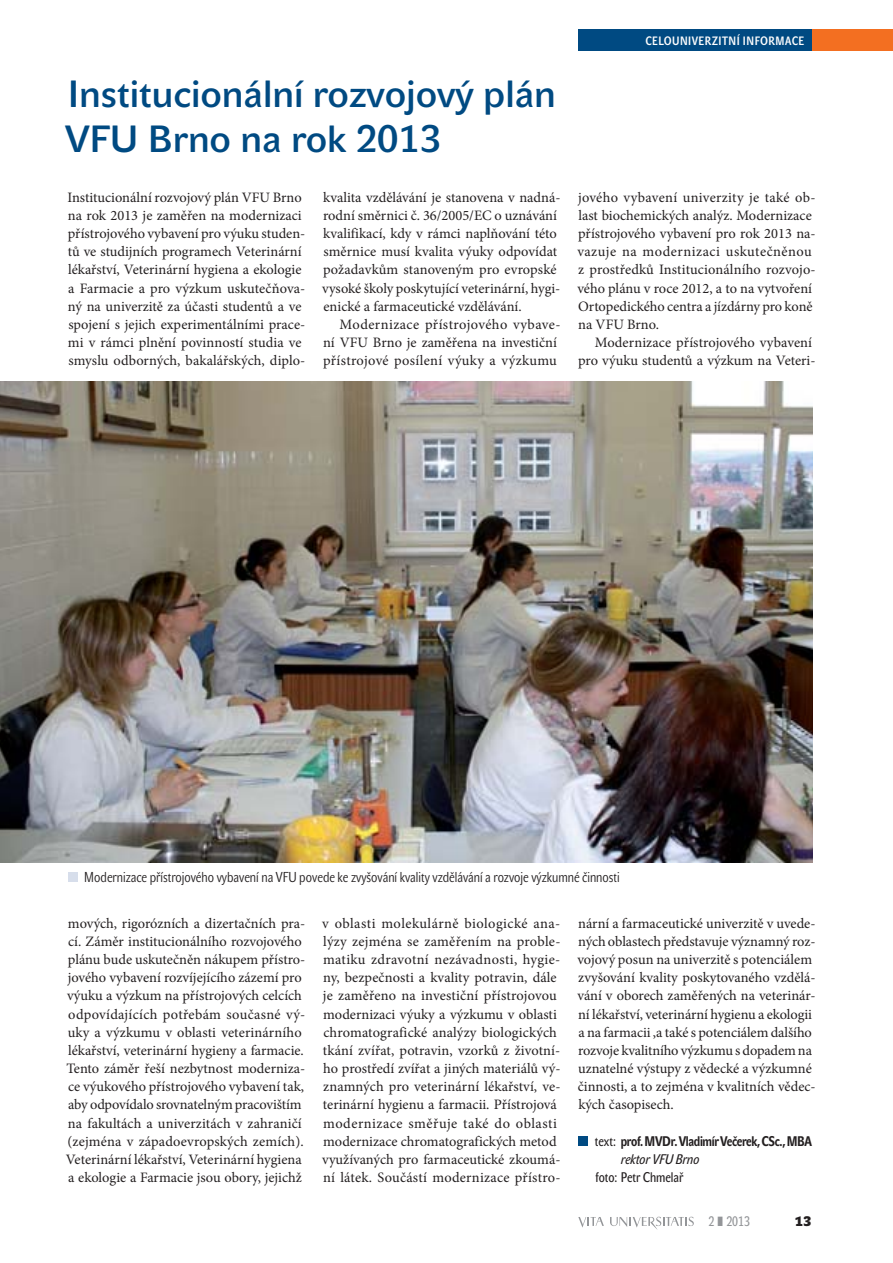
<style>
.page{position:relative;width:893px;height:1263px;background:#fff}
.page>*{position:absolute;margin:0;border:0;box-sizing:border-box;transform-origin:0 0}
.t1{font:37.5px/45px "John Sans Medium Pro";color:#004a82}
.t2{font:14.4px/18.1px "Minion Pro";color:#231f20}
.t3{font:14.4px/18.1px "Minion Pro";letter-spacing:.02em;color:#231f20}
.t4{font:14.25px "John Sans Cond Lite Pro";color:#231f20}
.t5{font:700 13.8px/18.1px "John Sans Cond Text Pro";letter-spacing:-.025em;color:#231f20}
.t6{font:13.8px "John Sans Cond Text Pro";color:#231f20}
.t7{font:13.5px "John Sans Cond Text Pro";color:#939598}
.t8{font:700 13.5px "John Sans Heavy Pro";color:#231f20}
.t9{font:12px "John Sans Cond Med Pro";letter-spacing:.04em;color:#fff}
.s1{font-weight:400}
.s2{font-weight:400;font-style:italic}
</style>
<div class="page">
<svg style="left:578px;top:1217px;width:26px;height:10px"></svg>
<svg style="left:610px;top:1217px;width:84px;height:12px"></svg>
<div style="left:578px;top:30px;width:234px;height:21px;background:#004a82"></div>
<div style="left:812px;top:30px;width:81px;height:21px;background:#f36f21"></div>
<img style="left:0;top:381px;width:812px;height:481px">
<div style="left:68px;top:872px;width:10px;height:10px;background:#d7deeb"></div>
<div style="left:578px;top:1136px;width:10px;height:10px;background:#004a82"></div>
<h1 class="t1" style="left:65px;top:76px;width:492px">Institucionální rozvojový plán<br>VFU Brno na rok 2013</h1>
<p class="t2" style="left:67px;top:189px;width:239px">Institucionální rozvojový plán VFU Brno na rok 2013 je zaměřen na modernizaci přístrojového vybavení pro výuku studen&shy;tů ve studijních programech Veterinární lékařství, Veterinární hygiena a ekologie a Farmacie a pro výzkum uskutečňova&shy;ný na univerzitě za účasti studentů a ve spojení s jejich experimentálními prace&shy;mi v rámci plnění povinností studia ve smyslu odborných, bakalářských, diplo-</p>
<p class="t2" style="left:322px;top:189px;width:240px">kvalita vzdělávání je stanovena v nadná&shy;rodní směrnici č. 36/2005/EC o uznávání kvalifikací, kdy v rámci naplňování této směrnice musí kvalita výuky odpovídat požadavkům stanoveným pro evropské vysoké školy poskytující veterinární, hygi&shy;enické a farmaceutické vzdělávání.</p>
<p class="t3" style="left:323px;top:316px;width:239px;text-indent:17px">Modernizace přístrojového vybave&shy;ní VFU Brno je zaměřena na investiční přístrojové posílení výuky a výzkumu</p>
<p class="t9" style="left:645px;top:36px;width:160px">CELOUNIVERZITNÍ INFORMACE</p>
<p class="t2" style="left:577px;top:189px;width:240px">jového vybavení univerzity je také ob&shy;last biochemických analýz. Modernizace přístrojového vybavení pro rok 2013 na&shy;vazuje na modernizaci uskutečněnou z prostředků Institucionálního rozvojo&shy;vého plánu v roce 2012, a to na vytvoření Ortopedického centra a jízdárny pro koně na VFU Brno.</p>
<p class="t2" style="left:578px;top:335px;width:239px;text-align:right">Modernizace přístrojového vybavení pro výuku studentů a výzkum na Ve te ri-</p>
<p class="t4" style="left:84px;top:872px;width:537px">Modernizace přístrojového vybavení na VFU povede ke zvyšování kvality vzdělávání a rozvoje výzkumné činnosti</p>
<p class="t2" style="left:66px;top:915px;width:241px">mových, rigorózních a dizertačních pra&shy;cí. Záměr institucionálního rozvojového plánu bude uskutečněn nákupem přístro&shy;jového vybavení rozvíjejícího zázemí pro výuku a výzkum na přístrojových celcích odpovídajících potřebám současné vý&shy;uky a výzkumu v oblasti veterinárního lékařství, veterinární hygieny a farmacie.<br>Tento záměr řeší nezbytnost moderniza&shy;ce výukového přístrojového vybavení tak, aby odpovídalo srovnatelným pracovištím na fakultách a univerzitách v zahraničí (zejména v západoevropských zemích).<br>Veterinární lékařství, Veterinární hygiena a ekologie a Farmacie jsou obory, jejichž</p>
<p class="t2" style="left:322px;top:915px;width:240px">v oblasti molekulárně biologické ana&shy;lýzy zejména se zaměřením na proble&shy;matiku zdravotní nezávadnosti, hygie&shy;ny, bezpečnosti a kvality potravin, dále je zaměřeno na investiční přístrojovou modernizaci výuky a výzkumu v oblasti chromatografické analýzy biologických tkání zvířat, potravin, vzorků z životní&shy;ho prostředí zvířat a jiných materiálů vý&shy;znamných pro veterinární lékařství, ve&shy;terinární hygienu a farmacii. Přístrojová modernizace směřuje také do oblasti modernizace chromatografických metod využívaných pro farmaceutické zkoumá&shy;ní látek. Součástí modernizace přístro-</p>
<p class="t2" style="left:577px;top:915px;width:240px">nár ní a farmaceutické univerzitě v uvede&shy;ných oblastech představuje významný roz&shy;vojový posun na univerzitě s potenciálem zvyšování kvality poskytovaného vzdělá&shy;vání v oborech zaměřených na veterinár&shy;ní lékařství, veterinární hygienu a ekologii a na farmacii ,a také s potenciálem dalšího rozvoje kvalitního výzkumu s dopadem na uznatelné výstupy z vědecké a výzkumné činnosti, a to zejména v kvalitních vědec&shy;kých časopisech.</p>
<p class="t5" style="left:621px;top:1133px;width:193px;text-indent:-26px"><span class="s1">text:</span> prof. MVDr. Vladimír Večerek, CSc., MBA <span class="s2">rektor VFU Brno</span></p>
<p class="t6" style="left:595px;top:1172px;width:89px">foto: Petr Chmelař</p>
<p class="t7" style="left:708px;top:1217px;width:43px">2 ❚ 2013</p>
<p class="t8" style="left:795px;top:1217px;width:18px">13</p>
</div>
